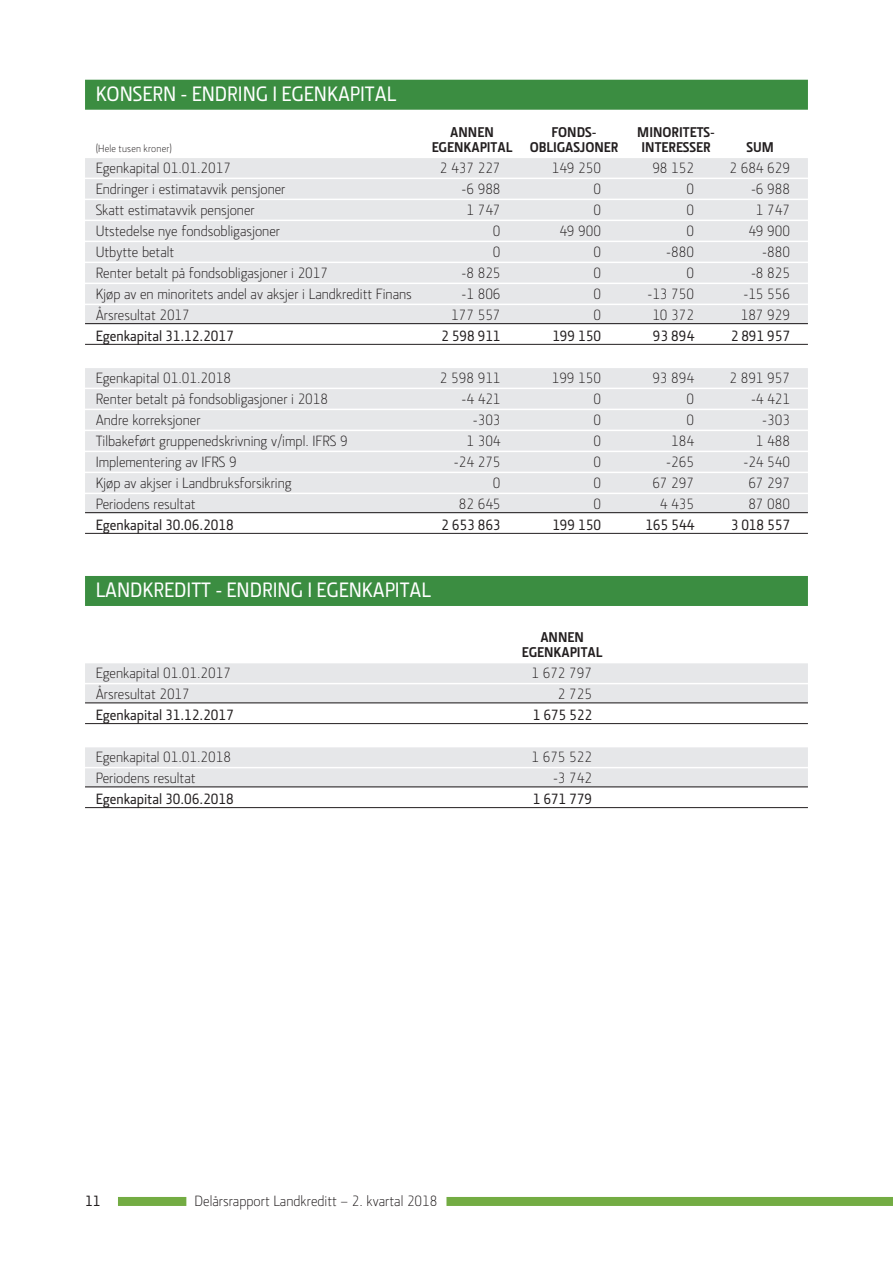
<style>
.page{position:relative;width:893px;height:1263px;background:#fff}
.page>*{position:absolute;margin:0;border:0;box-sizing:border-box;transform-origin:0 0}
.t1{font:500 21px "Section LK";color:#fff}
.t2{font:300 15px "Section LK";color:#231f20}
.t3{font:500 15px "Section LK";color:#231f20}
.t4{font:700 14.25px/15px "Section LK";color:#231f20;text-align:center}
.t5{font:300 10.5px "Section LK";letter-spacing:.015em;color:#231f20}
</style>
<div class="page">
<div style="left:118px;top:1197px;width:68px;height:9px;background:#73ac43"></div>
<div style="left:446px;top:1197px;width:447px;height:9px;background:#73ac43"></div>
<div style="left:85px;top:80px;width:723px;height:30px;background:#3b8d41"></div>
<div style="left:85px;top:158px;width:723px;height:20px;background:#e6e7e9"></div>
<div style="left:85px;top:179px;width:723px;height:20px;background:#e6e7e9"></div>
<div style="left:85px;top:200px;width:723px;height:20px;background:#e6e7e9"></div>
<div style="left:85px;top:221px;width:723px;height:20px;background:#e6e7e9"></div>
<div style="left:85px;top:242px;width:723px;height:20px;background:#e6e7e9"></div>
<div style="left:85px;top:263px;width:723px;height:20px;background:#e6e7e9"></div>
<div style="left:85px;top:284px;width:723px;height:20px;background:#e6e7e9"></div>
<div style="left:85px;top:305px;width:723px;height:20px;background:#e6e7e9"></div>
<hr style="left:85px;top:323px;width:723px;height:1px;background:#231f20">
<hr style="left:85px;top:344px;width:723px;height:1px;background:#231f20">
<div style="left:85px;top:368px;width:723px;height:20px;background:#e6e7e9"></div>
<div style="left:85px;top:389px;width:723px;height:20px;background:#e6e7e9"></div>
<div style="left:85px;top:410px;width:723px;height:20px;background:#e6e7e9"></div>
<div style="left:85px;top:431px;width:723px;height:20px;background:#e6e7e9"></div>
<div style="left:85px;top:452px;width:723px;height:20px;background:#e6e7e9"></div>
<div style="left:85px;top:473px;width:723px;height:20px;background:#e6e7e9"></div>
<div style="left:85px;top:494px;width:723px;height:20px;background:#e6e7e9"></div>
<hr style="left:85px;top:512px;width:723px;height:1px;background:#231f20">
<hr style="left:85px;top:533px;width:723px;height:1px;background:#231f20">
<div style="left:85px;top:576px;width:723px;height:30px;background:#3b8d41"></div>
<div style="left:85px;top:663px;width:723px;height:20px;background:#e6e7e9"></div>
<div style="left:85px;top:684px;width:723px;height:20px;background:#e6e7e9"></div>
<hr style="left:85px;top:702px;width:723px;height:1px;background:#231f20">
<hr style="left:85px;top:723px;width:723px;height:1px;background:#231f20">
<div style="left:85px;top:747px;width:723px;height:20px;background:#e6e7e9"></div>
<div style="left:85px;top:768px;width:723px;height:20px;background:#e6e7e9"></div>
<hr style="left:85px;top:786px;width:723px;height:1px;background:#231f20">
<hr style="left:85px;top:807px;width:723px;height:1px;background:#231f20">
<h1 class="t1" style="left:96px;top:82px;width:302px">KONSERN - ENDRING I EGENKAPITAL</h1>
<p class="t4" style="left:450px;top:125px;width:45px">ANNEN</p>
<p class="t4" style="left:551px;top:125px;width:47px">FONDS-</p>
<p class="t4" style="left:637px;top:125px;width:79px">MINORITETS-</p>
<p class="t5" style="left:96px;top:142px;width:78px">(Hele tusen kroner)</p>
<p class="t4" style="left:432px;top:140px;width:188px">EGENKAPITAL OBLIGASJONER</p>
<p class="t4" style="left:641px;top:140px;width:71px">INTERESSER</p>
<p class="t4" style="left:746px;top:140px;width:29px">SUM</p>
<p class="t2" style="left:96px;top:159px;width:137px">Egenkapital 01.01.2017</p>
<p class="t2" style="left:440px;top:159px;width:62px">2 437 227</p>
<p class="t2" style="left:552px;top:159px;width:51px">149 250</p>
<p class="t2" style="left:652px;top:159px;width:43px">98 152</p>
<p class="t2" style="left:729px;top:159px;width:62px">2 684 629</p>
<p class="t2" style="left:96px;top:180px;width:191px">Endringer i estimatavvik pensjoner</p>
<p class="t2" style="left:461px;top:180px;width:41px">-6 988</p>
<p class="t2" style="left:593px;top:180px;width:9px">0</p>
<p class="t2" style="left:686px;top:180px;width:9px">0</p>
<p class="t2" style="left:751px;top:180px;width:41px">-6 988</p>
<p class="t2" style="left:96px;top:201px;width:161px">Skatt estimatavvik pensjoner</p>
<p class="t2" style="left:466px;top:201px;width:36px">1 747</p>
<p class="t2" style="left:593px;top:201px;width:9px">0</p>
<p class="t2" style="left:686px;top:201px;width:9px">0</p>
<p class="t2" style="left:756px;top:201px;width:36px">1 747</p>
<p class="t2" style="left:96px;top:222px;width:186px">Utstedelse nye fondsobligasjoner</p>
<p class="t2" style="left:493px;top:222px;width:9px">0</p>
<p class="t2" style="left:559px;top:222px;width:43px">49 900</p>
<p class="t2" style="left:686px;top:222px;width:9px">0</p>
<p class="t2" style="left:748px;top:222px;width:43px">49 900</p>
<p class="t2" style="left:96px;top:243px;width:80px">Utbytte betalt</p>
<p class="t2" style="left:493px;top:243px;width:9px">0</p>
<p class="t2" style="left:593px;top:243px;width:9px">0</p>
<p class="t2" style="left:666px;top:243px;width:29px">-880</p>
<p class="t2" style="left:762px;top:243px;width:29px">-880</p>
<p class="t2" style="left:96px;top:264px;width:234px">Renter betalt på fondsobligasjoner i 2017</p>
<p class="t2" style="left:461px;top:264px;width:41px">-8 825</p>
<p class="t2" style="left:593px;top:264px;width:9px">0</p>
<p class="t2" style="left:686px;top:264px;width:9px">0</p>
<p class="t2" style="left:751px;top:264px;width:41px">-8 825</p>
<p class="t2" style="left:96px;top:285px;width:318px">Kjøp av en minoritets andel av aksjer i Landkreditt Finans</p>
<p class="t2" style="left:461px;top:285px;width:41px">-1 806</p>
<p class="t2" style="left:593px;top:285px;width:9px">0</p>
<p class="t2" style="left:647px;top:285px;width:48px">-13 750</p>
<p class="t2" style="left:743px;top:285px;width:48px">-15 556</p>
<p class="t2" style="left:96px;top:306px;width:96px">Årsresultat 2017</p>
<p class="t2" style="left:451px;top:306px;width:51px">177 557</p>
<p class="t2" style="left:593px;top:306px;width:9px">0</p>
<p class="t2" style="left:652px;top:306px;width:43px">10 372</p>
<p class="t2" style="left:741px;top:306px;width:51px">187 929</p>
<p class="t3" style="left:96px;top:327px;width:140px">Egenkapital 31.12.2017</p>
<p class="t3" style="left:441px;top:327px;width:61px">2 598 911</p>
<p class="t3" style="left:552px;top:327px;width:50px">199 150</p>
<p class="t3" style="left:653px;top:327px;width:43px">93 894</p>
<p class="t3" style="left:731px;top:327px;width:61px">2 891 957</p>
<p class="t2" style="left:96px;top:369px;width:137px">Egenkapital 01.01.2018</p>
<p class="t2" style="left:440px;top:369px;width:62px">2 598 911</p>
<p class="t2" style="left:552px;top:369px;width:51px">199 150</p>
<p class="t2" style="left:652px;top:369px;width:43px">93 894</p>
<p class="t2" style="left:729px;top:369px;width:62px">2 891 957</p>
<p class="t2" style="left:96px;top:390px;width:234px">Renter betalt på fondsobligasjoner i 2018</p>
<p class="t2" style="left:461px;top:390px;width:41px">-4 421</p>
<p class="t2" style="left:593px;top:390px;width:9px">0</p>
<p class="t2" style="left:686px;top:390px;width:9px">0</p>
<p class="t2" style="left:751px;top:390px;width:41px">-4 421</p>
<p class="t2" style="left:96px;top:411px;width:107px">Andre korreksjoner</p>
<p class="t2" style="left:473px;top:411px;width:29px">-303</p>
<p class="t2" style="left:593px;top:411px;width:9px">0</p>
<p class="t2" style="left:686px;top:411px;width:9px">0</p>
<p class="t2" style="left:762px;top:411px;width:29px">-303</p>
<p class="t2" style="left:96px;top:432px;width:253px">Tilbakeført gruppenedskrivning v/impl. IFRS 9</p>
<p class="t2" style="left:466px;top:432px;width:36px">1 304</p>
<p class="t2" style="left:593px;top:432px;width:9px">0</p>
<p class="t2" style="left:671px;top:432px;width:24px">184</p>
<p class="t2" style="left:756px;top:432px;width:36px">1 488</p>
<p class="t2" style="left:96px;top:453px;width:143px">Implementering av IFRS 9</p>
<p class="t2" style="left:454px;top:453px;width:48px">-24 275</p>
<p class="t2" style="left:593px;top:453px;width:9px">0</p>
<p class="t2" style="left:666px;top:453px;width:29px">-265</p>
<p class="t2" style="left:743px;top:453px;width:48px">-24 540</p>
<p class="t2" style="left:96px;top:474px;width:198px">Kjøp av akjser i Landbruksforsikring</p>
<p class="t2" style="left:493px;top:474px;width:9px">0</p>
<p class="t2" style="left:593px;top:474px;width:9px">0</p>
<p class="t2" style="left:652px;top:474px;width:43px">67 297</p>
<p class="t2" style="left:748px;top:474px;width:43px">67 297</p>
<p class="t2" style="left:96px;top:495px;width:101px">Periodens resultat</p>
<p class="t2" style="left:459px;top:495px;width:43px">82 645</p>
<p class="t2" style="left:593px;top:495px;width:9px">0</p>
<p class="t2" style="left:660px;top:495px;width:36px">4 435</p>
<p class="t2" style="left:748px;top:495px;width:43px">87 080</p>
<p class="t3" style="left:96px;top:516px;width:140px">Egenkapital 30.06.2018</p>
<p class="t3" style="left:441px;top:516px;width:61px">2 653 863</p>
<p class="t3" style="left:552px;top:516px;width:50px">199 150</p>
<p class="t3" style="left:645px;top:516px;width:50px">165 544</p>
<p class="t3" style="left:731px;top:516px;width:61px">3 018 557</p>
<h1 class="t1" style="left:96px;top:578px;width:337px">LANDKREDITT - ENDRING I EGENKAPITAL</h1>
<p class="t4" style="left:522px;top:630px;width:82px">ANNEN<br>EGENKAPITAL</p>
<p class="t2" style="left:96px;top:665px;width:137px">Egenkapital 01.01.2017</p>
<p class="t2" style="left:531px;top:665px;width:62px">1 672 797</p>
<p class="t2" style="left:96px;top:686px;width:96px">Årsresultat 2017</p>
<p class="t2" style="left:558px;top:686px;width:36px">2 725</p>
<p class="t3" style="left:96px;top:707px;width:140px">Egenkapital 31.12.2017</p>
<p class="t3" style="left:533px;top:707px;width:61px">1 675 522</p>
<p class="t2" style="left:96px;top:749px;width:137px">Egenkapital 01.01.2018</p>
<p class="t2" style="left:531px;top:749px;width:62px">1 675 522</p>
<p class="t2" style="left:96px;top:770px;width:101px">Periodens resultat</p>
<p class="t2" style="left:553px;top:770px;width:41px">-3 742</p>
<p class="t3" style="left:96px;top:791px;width:140px">Egenkapital 30.06.2018</p>
<p class="t3" style="left:533px;top:791px;width:61px">1 671 779</p>
<p class="t3" style="left:85px;top:1192px;width:17px">11</p>
<p class="t2" style="left:195px;top:1192px;width:244px">Delårsrapport Landkreditt – 2. kvartal 2018</p>
</div>
